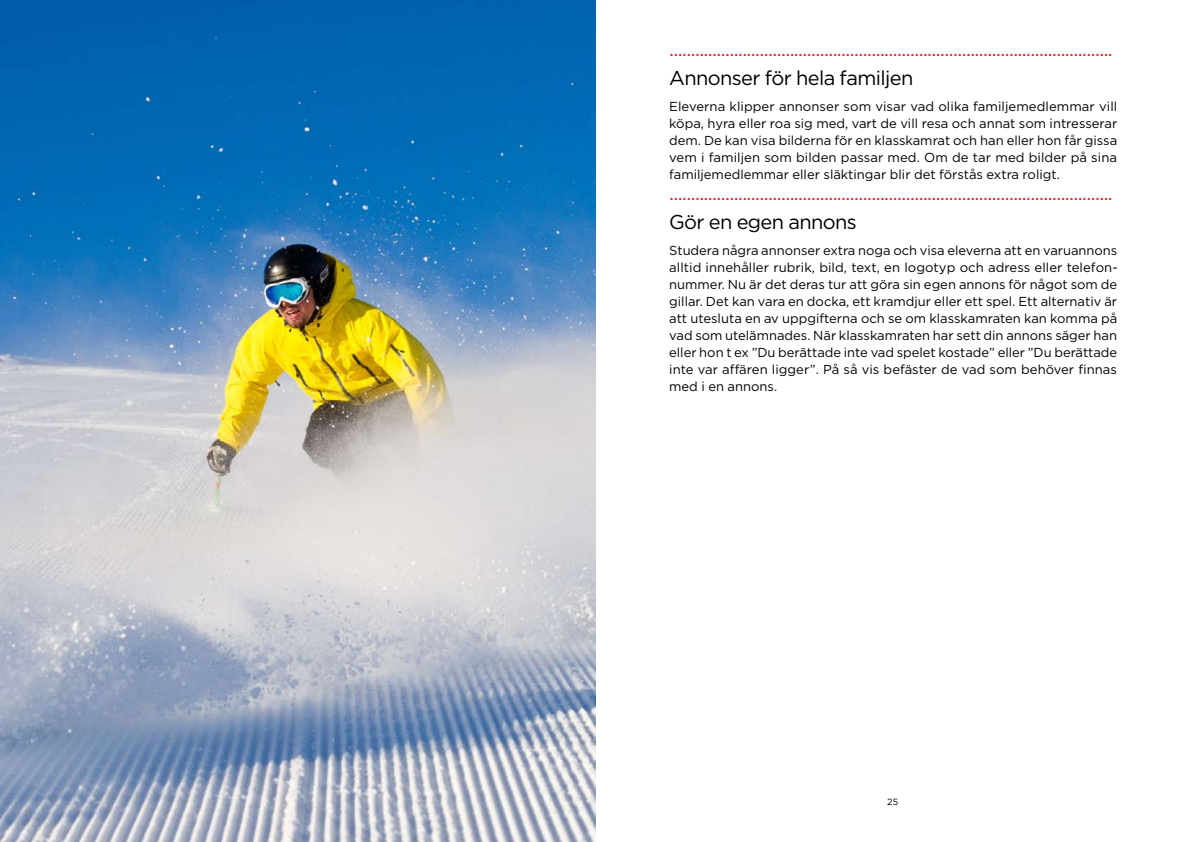
<style>
.page{position:relative;width:1191px;height:842px;background:#fff}
.page>*{position:absolute;margin:0;border:0;box-sizing:border-box;transform-origin:0 0}
.t1{font:20px "Gotham";color:#ed1c24}
.t2{font:20px "Gotham";letter-spacing:-.03em;color:#000}
.t3{font:13px/17px "Gotham";color:#000;text-align:justify}
.t4{font:9px "Gotham";color:#000}
</style>
<div class="page">
<img style="left:0;top:0;width:595px;height:842px">
<h1 class="t1" style="left:669px;top:36px;width:445px">.......................................................................................................</h1>
<h1 class="t2" style="left:669px;top:66px;width:246px">Annonser för hela familjen</h1>
<p class="t3" style="left:669px;top:98px;width:449px">Eleverna klipper annonser som visar vad olika familjemedlemmar vill köpa, hyra eller roa sig med, vart de vill resa och annat som intresserar dem. De kan visa bilderna för en klasskamrat och han eller hon får gissa vem i familjen som bilden passar med. Om de tar med bilder på sina familjemedlemmar eller släktingar blir det förstås extra roligt.</p>
<h1 class="t1" style="left:669px;top:180px;width:445px">.......................................................................................................</h1>
<h1 class="t2" style="left:669px;top:210px;width:189px">Gör en egen annons</h1>
<p class="t3" style="left:669px;top:242px;width:450px">Studera några annonser extra noga och visa eleverna att en varuannons alltid innehåller rubrik, bild, text, en logotyp och adress eller telefon&shy;nummer. Nu är det deras tur att göra sin egen annons för något som de gillar. Det kan vara en docka, ett kramdjur eller ett spel. Ett alternativ är att utesluta en av uppgifterna och se om klasskamraten kan komma på vad som utelämnades. När klasskamraten har sett din annons säger han eller hon t ex ”Du berättade inte vad spelet kostade” eller ”Du berättade inte var affären ligger”. På så vis befäster de vad som behöver finnas med i en annons.</p>
<p class="t4" style="left:887px;top:796px;width:13px">25</p>
</div>
